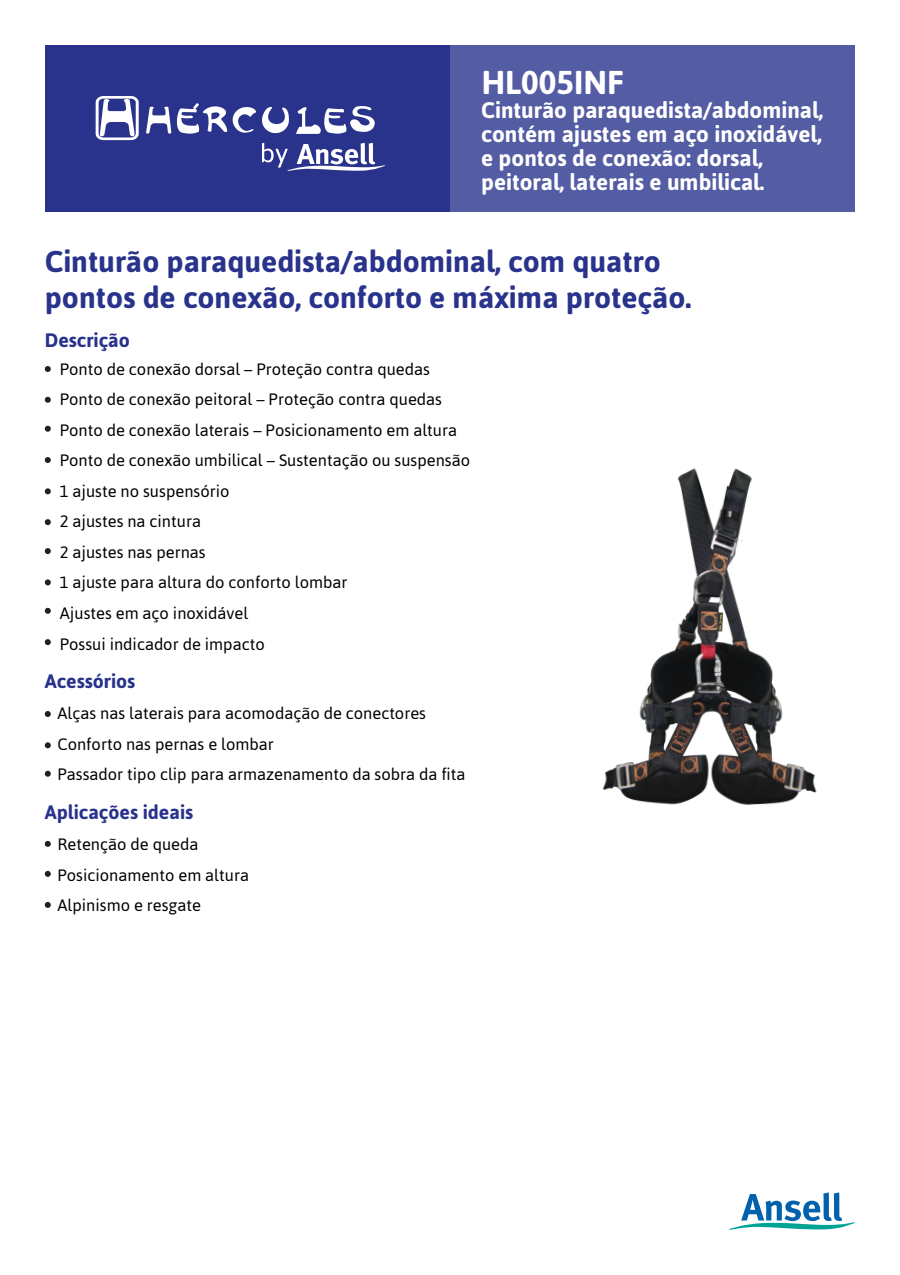
<style>
.page{position:relative;width:900px;height:1275px;background:#fff}
.page>*{position:absolute;margin:0;border:0;box-sizing:border-box;transform-origin:0 0}
.t1{font:700 33px "Asap";color:#fff}
.t2{font:700 30px "Asap";color:#29338c}
.t3{font:700 22.5px "Asap";color:#fff}
.t4{font:700 19.5px "Asap";color:#29338c}
.t5{font:16.5px "Asap";color:#000}
</style>
<div class="page">
<div style="left:45px;top:45px;width:405px;height:167px;background:#29338c"></div>
<div style="left:450px;top:45px;width:405px;height:167px;background:#545ca3"></div>
<svg style="left:96px;top:96px;width:43px;height:44px"></svg>
<svg style="left:146px;top:107px;width:25px;height:27px"></svg>
<svg style="left:177px;top:103px;width:50px;height:31px"></svg>
<svg style="left:233px;top:107px;width:23px;height:26px"></svg>
<svg style="left:262px;top:107px;width:27px;height:26px"></svg>
<svg style="left:296px;top:106px;width:79px;height:28px"></svg>
<svg style="left:262px;top:143px;width:123px;height:28px"></svg>
<svg style="left:45px;top:841px;width:6px;height:6px"></svg>
<svg style="left:45px;top:902px;width:6px;height:6px"></svg>
<svg style="left:45px;top:366px;width:6px;height:6px"></svg>
<svg style="left:45px;top:488px;width:6px;height:6px"></svg>
<svg style="left:45px;top:871px;width:6px;height:6px"></svg>
<svg style="left:45px;top:397px;width:6px;height:6px"></svg>
<svg style="left:45px;top:519px;width:6px;height:6px"></svg>
<svg style="left:45px;top:426px;width:6px;height:6px"></svg>
<svg style="left:45px;top:548px;width:6px;height:6px"></svg>
<svg style="left:45px;top:711px;width:6px;height:6px"></svg>
<svg style="left:45px;top:608px;width:6px;height:6px"></svg>
<svg style="left:45px;top:771px;width:6px;height:6px"></svg>
<svg style="left:45px;top:457px;width:6px;height:6px"></svg>
<svg style="left:45px;top:579px;width:6px;height:6px"></svg>
<svg style="left:45px;top:742px;width:6px;height:6px"></svg>
<svg style="left:45px;top:639px;width:6px;height:6px"></svg>
<svg style="left:729px;top:1192px;width:126px;height:38px"></svg>
<img style="left:603px;top:468px;width:214px;height:337px">
<p class="t1" style="left:481px;top:60px;width:144px">HL005INF</p>
<p class="t3" style="left:481px;top:95px;width:344px">Cinturão paraquedista/abdominal,</p>
<p class="t3" style="left:481px;top:119px;width:342px">contém ajustes em aço inoxidável,</p>
<p class="t3" style="left:481px;top:143px;width:283px">e pontos de conexão: dorsal,</p>
<p class="t3" style="left:481px;top:167px;width:285px">peitoral, laterais e umbilical.</p>
<p class="t2" style="left:45px;top:241px;width:618px">Cinturão paraquedista/abdominal, com quatro</p>
<p class="t2" style="left:45px;top:277px;width:648px">pontos de conexão, conforto e máxima proteção.</p>
<p class="t4" style="left:45px;top:327px;width:87px">Descrição</p>
<p class="t5" style="left:60px;top:358px;width:372px">Ponto de conexão dorsal – Proteção contra quedas</p>
<p class="t5" style="left:60px;top:389px;width:384px">Ponto de conexão peitoral – Proteção contra quedas</p>
<p class="t5" style="left:60px;top:419px;width:399px">Ponto de conexão laterais – Posicionamento em altura</p>
<p class="t5" style="left:60px;top:450px;width:412px">Ponto de conexão umbilical – Sustentação ou suspensão</p>
<p class="t5" style="left:60px;top:480px;width:171px">1 ajuste no suspensório</p>
<p class="t5" style="left:60px;top:511px;width:143px">2 ajustes na cintura</p>
<p class="t5" style="left:60px;top:541px;width:147px">2 ajustes nas pernas</p>
<p class="t5" style="left:60px;top:572px;width:289px">1 ajuste para altura do conforto lombar</p>
<p class="t5" style="left:60px;top:602px;width:190px">Ajustes em aço inoxidável</p>
<p class="t5" style="left:60px;top:633px;width:206px">Possui indicador de impacto</p>
<p class="t4" style="left:45px;top:668px;width:92px">Acessórios</p>
<p class="t5" style="left:57px;top:703px;width:370px">Alças nas laterais para acomodação de conectores</p>
<p class="t5" style="left:57px;top:733px;width:218px">Conforto nas pernas e lombar</p>
<p class="t5" style="left:57px;top:764px;width:409px">Passador tipo clip para armazenamento da sobra da fita</p>
<p class="t4" style="left:45px;top:799px;width:150px">Aplicações ideais</p>
<p class="t5" style="left:57px;top:833px;width:142px">Retenção de queda</p>
<p class="t5" style="left:57px;top:864px;width:193px">Posicionamento em altura</p>
<p class="t5" style="left:57px;top:895px;width:145px">Alpinismo e resgate</p>
</div>
